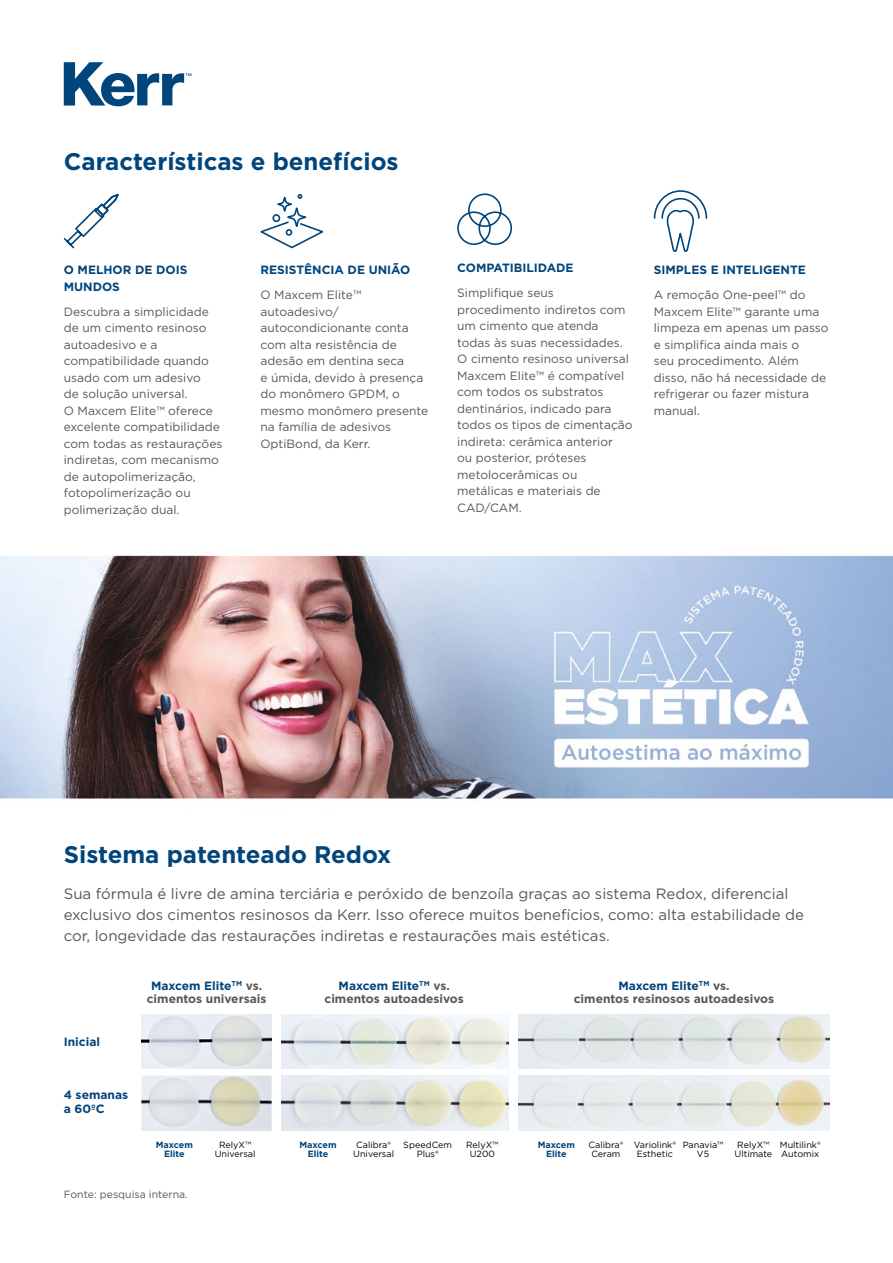
<style>
.page{position:relative;width:893px;height:1263px;background:#fff}
.page>*{position:absolute;margin:0;border:0;box-sizing:border-box;transform-origin:0 0}
.t1{font:700 24px "Gotham";color:#00457c}
.t2{font:15px/21px "Gotham";color:#575756}
.t3{font:12px/16.5px "Gotham";color:#575756}
.t4{font:700 12px/13.5px "Gotham";color:#575756;text-align:center}
.t5{font:700 12px/16.5px "Gotham";color:#00457c}
.t6{font:10.5px "Gotham";color:#575756}
.t7{font:9px/9px "Gotham";color:#000;text-align:center}
.t8{font:700 9px/9px "Gotham";color:#00457c;text-align:center}
.s1{color:#00457c}
</style>
<div class="page">
<svg style="left:64px;top:62px;width:127px;height:44px"></svg>
<svg style="left:653px;top:190px;width:55px;height:62px"></svg>
<svg style="left:260px;top:194px;width:64px;height:55px"></svg>
<svg style="left:63px;top:193px;width:56px;height:56px"></svg>
<img style="left:281px;top:1014px;width:228px;height:54px">
<img style="left:141px;top:1014px;width:131px;height:54px">
<img style="left:141px;top:1075px;width:131px;height:56px">
<img style="left:281px;top:1075px;width:228px;height:56px">
<img style="left:519px;top:1014px;width:310px;height:54px">
<img style="left:519px;top:1075px;width:310px;height:56px">
<svg style="left:457px;top:193px;width:56px;height:52px"></svg>
<img style="left:0;top:555px;width:893px;height:245px">
<h1 class="t1" style="left:64px;top:145px;width:336px">Características e benefícios</h1>
<p class="t5" style="left:64px;top:262px;width:125px">O MELHOR DE DOIS<br>MUNDOS</p>
<p class="t3" style="left:64px;top:303px;width:160px">Descubra a simplicidade de um cimento resinoso autoadesivo e a compatibilidade quando usado com um adesivo<br>de solução universal.<br>O Maxcem Elite™ oferece excelente compatibilidade com todas as restaurações indiretas, com mecanismo de autopolimerização, fotopolimerização ou polimerização dual.</p>
<p class="t5" style="left:260px;top:262px;width:151px">RESISTÊNCIA DE UNIÃO</p>
<p class="t3" style="left:260px;top:287px;width:169px">O Maxcem Elite™ autoadesivo/ autocondicionante conta com alta resistência de adesão em dentina seca<br>e úmida, devido à presença do monômero GPDM, o mesmo monômero presente na família de adesivos<br>OptiBond, da Kerr.</p>
<p class="t5" style="left:457px;top:260px;width:118px">COMPATIBILIDADE</p>
<p class="t3" style="left:457px;top:285px;width:177px">Simplifique seus procedimento indiretos com um cimento que atenda todas às suas necessidades.<br>O cimento resinoso universal<br>Maxcem Elite™ é compatível com todos os substratos dentinários, indicado para todos os tipos de cimentação indireta: cerâmica anterior<br>ou posterior, próteses metolocerâmicas ou metálicas e materiais de<br>CAD/CAM.</p>
<p class="t5" style="left:654px;top:262px;width:154px">SIMPLES E INTELIGENTE</p>
<p class="t3" style="left:654px;top:287px;width:176px">A remoção One-peel™ do<br>Maxcem Elite™ garante uma limpeza em apenas um passo e simplifica ainda mais o<br>seu procedimento. Além disso, não há necessidade de refrigerar ou fazer mistura manual.</p>
<h1 class="t1" style="left:64px;top:839px;width:329px">Sistema patenteado Redox</h1>
<p class="t2" style="left:64px;top:883px;width:742px">Sua fórmula é livre de amina terciária e peróxido de benzoíla graças ao sistema Redox, diferencial exclusivo dos cimentos resinosos da Kerr. Isso oferece muitos benefícios, como: alta estabilidade de cor, longevidade das restaurações indiretas e restaurações mais estéticas.</p>
<p class="t5" style="left:64px;top:1033px;width:38px">Inicial</p>
<p class="t5" style="left:64px;top:1088px;width:66px;line-height:13.5px">4 semanas a 60ºC</p>
<p class="t4" style="left:147px;top:979px;width:121px"><span class="s1">Maxcem Elite</span><sup>TM</sup> vs. cimentos universais</p>
<p class="t4" style="left:324px;top:979px;width:141px"><span class="s1">Maxcem Elite</span><sup>TM</sup> vs. cimentos autoadesivos</p>
<p class="t4" style="left:574px;top:979px;width:202px"><span class="s1">Maxcem Elite</span><sup>TM</sup> vs.<br>cimentos resinosos autoadesivos</p>
<p class="t8" style="left:156px;top:1141px;width:39px">Maxcem<br>Elite</p>
<p class="t7" style="left:215px;top:1140px;width:42px">RelyX™<br>Universal</p>
<p class="t8" style="left:299px;top:1141px;width:39px">Maxcem<br>Elite</p>
<p class="t7" style="left:353px;top:1140px;width:42px">Calibra®<br>Universal</p>
<p class="t7" style="left:403px;top:1140px;width:50px">SpeedCem<br>Plus®</p>
<p class="t7" style="left:466px;top:1140px;width:34px">RelyX™<br>U200</p>
<p class="t8" style="left:538px;top:1141px;width:39px">Maxcem<br>Elite</p>
<p class="t7" style="left:588px;top:1140px;width:36px">Calibra®<br>Ceram</p>
<p class="t7" style="left:634px;top:1140px;width:44px">Variolink®<br>Esthetic</p>
<p class="t7" style="left:683px;top:1140px;width:42px">Panavia™<br>V5</p>
<p class="t7" style="left:734px;top:1140px;width:39px">RelyX™<br>Ultimate</p>
<p class="t7" style="left:780px;top:1140px;width:42px;text-align:left">Multilink®<br>Automix</p>
<p class="t6" style="left:64px;top:1188px;width:126px">Fonte: pesquisa interna.</p>
</div>
